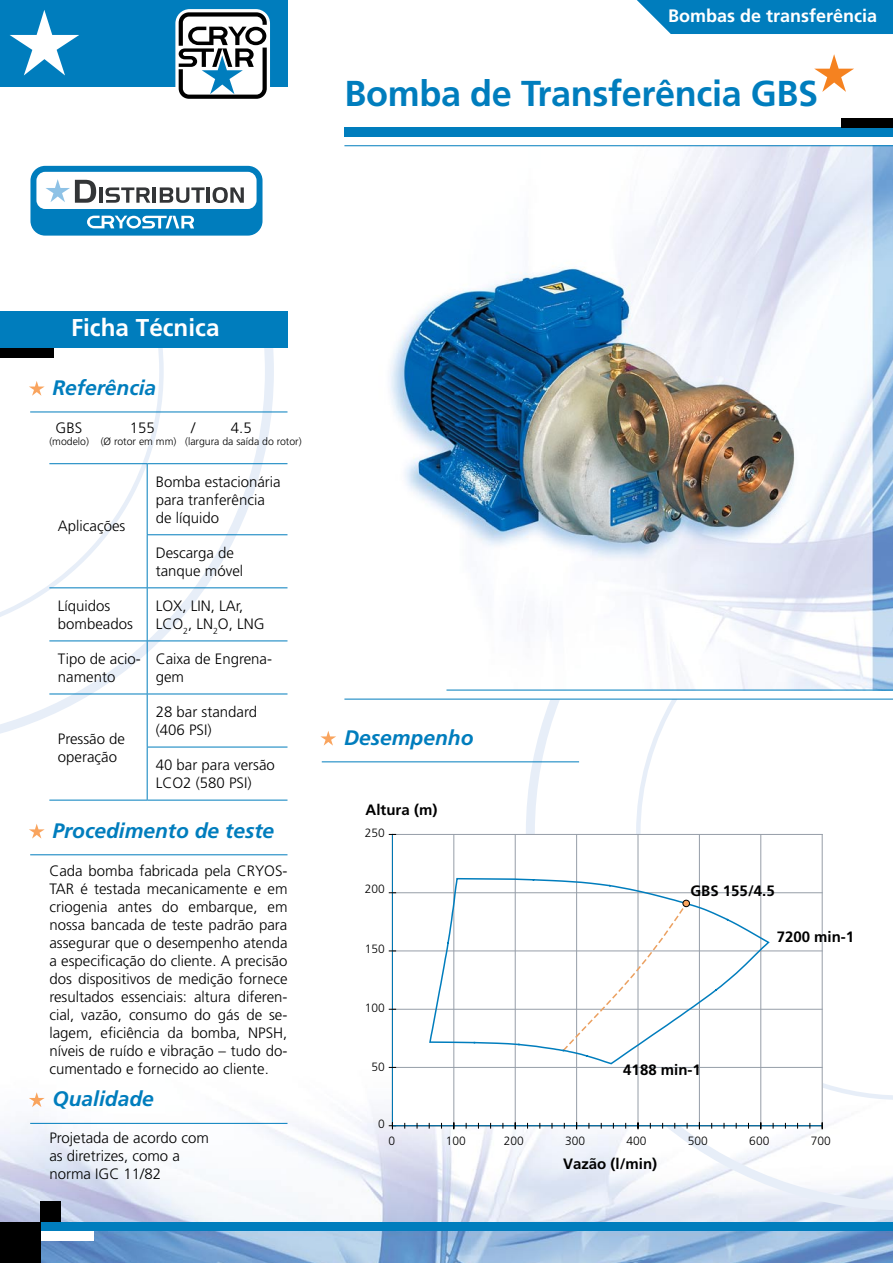
<style>
.page{position:relative;width:893px;height:1263px;background:#fff}
.page>*{position:absolute;margin:0;border:0;box-sizing:border-box;transform-origin:0 0}
.t1{font:700 36px "Frutiger";letter-spacing:-.01em;color:#007dbd}
.t2{font:700 24.3px "Frutiger";color:#fff}
.t3{font:italic 700 21px "Frutiger";color:#007dbd}
.t4{font:700 18px "Frutiger";color:#fff}
.t5{font:300 15px/18px "Frutiger";color:#000}
.t6{font:700 15px "Frutiger";color:#000}
.t7{font:300 12px "Frutiger";color:#000}
.t8{font:300 10.5px "Frutiger";color:#000}
</style>
<div class="page">
<img style="left:0;top:1009px;width:893px;height:254px">
<svg style="left:526px;top:700px;width:367px;height:510px"></svg>
<svg style="left:636px;top:700px;width:257px;height:400px"></svg>
<div style="left:0;top:1222px;width:893px;height:9px;background:#007dbd"></div>
<div style="left:41px;top:1231px;width:53px;height:9px;background:#fff"></div>
<div style="left:0;top:1222px;width:41px;height:41px;background:#000"></div>
<div style="left:41px;top:1201px;width:20px;height:21px;background:#000"></div>
<div style="left:344px;top:128px;width:549px;height:9px;background:#007dbd"></div>
<div style="left:841px;top:119px;width:52px;height:9px;background:#000"></div>
<hr style="left:344px;top:699px;width:549px;height:1px;background:#007dbd">
<svg style="left:814px;top:54px;width:40px;height:38px"></svg>
<svg style="left:0;top:348px;width:274px;height:396px"></svg>
<svg style="left:0;top:348px;width:164px;height:285px"></svg>
<div style="left:0;top:311px;width:287px;height:37px;background:#007dbd"></div>
<div style="left:0;top:348px;width:53px;height:9px;background:#000"></div>
<div style="left:0;top:0;width:287px;height:86px;background:#007dbd"></div>
<svg style="left:10px;top:10px;width:69px;height:65px"></svg>
<div style="left:175px;top:9px;width:95px;height:93px;border:8px solid #fff;border-radius:10px"></div>
<svg style="left:179px;top:12px;width:88px;height:87px;background:#9ba3a8"></svg>
<svg style="left:30px;top:166px;width:233px;height:70px"></svg>
<svg style="left:29px;top:381px;width:16px;height:15px"></svg>
<hr style="left:30px;top:412px;width:257px;height:1px;background:#007dbd">
<hr style="left:147px;top:588px;width:1px;height:52px;background:#007dbd">
<hr style="left:49px;top:640px;width:98px;height:1px;background:#007dbd">
<hr style="left:147px;top:640px;width:140px;height:1px;background:#007dbd">
<hr style="left:147px;top:641px;width:1px;height:53px;background:#007dbd">
<hr style="left:49px;top:463px;width:98px;height:1px;background:#007dbd">
<hr style="left:147px;top:463px;width:140px;height:1px;background:#007dbd">
<hr style="left:147px;top:464px;width:1px;height:70px;background:#007dbd">
<hr style="left:147px;top:534px;width:140px;height:1px;background:#007dbd">
<hr style="left:147px;top:535px;width:1px;height:52px;background:#007dbd">
<hr style="left:49px;top:587px;width:98px;height:1px;background:#007dbd">
<hr style="left:147px;top:587px;width:140px;height:1px;background:#007dbd">
<hr style="left:49px;top:694px;width:98px;height:1px;background:#007dbd">
<hr style="left:147px;top:694px;width:140px;height:1px;background:#007dbd">
<hr style="left:147px;top:694px;width:1px;height:53px;background:#007dbd">
<hr style="left:147px;top:747px;width:140px;height:1px;background:#007dbd">
<hr style="left:147px;top:747px;width:1px;height:53px;background:#007dbd">
<hr style="left:49px;top:800px;width:98px;height:1px;background:#007dbd">
<hr style="left:147px;top:800px;width:140px;height:1px;background:#007dbd">
<div style="left:392px;top:834px;width:430px;height:291px;background:#fff"></div>
<hr style="left:392px;top:834px;width:430px;height:1px;background:#969ea8">
<hr style="left:392px;top:892px;width:430px;height:1px;background:#969ea8">
<hr style="left:392px;top:951px;width:430px;height:1px;background:#969ea8">
<hr style="left:392px;top:1009px;width:430px;height:1px;background:#969ea8">
<hr style="left:392px;top:1067px;width:430px;height:1px;background:#969ea8">
<hr style="left:822px;top:834px;width:1px;height:292px;background:#969ea8">
<hr style="left:760px;top:834px;width:1px;height:292px;background:#969ea8">
<hr style="left:699px;top:834px;width:1px;height:292px;background:#969ea8">
<hr style="left:638px;top:834px;width:1px;height:292px;background:#969ea8">
<hr style="left:576px;top:834px;width:1px;height:292px;background:#969ea8">
<hr style="left:515px;top:834px;width:1px;height:292px;background:#969ea8">
<hr style="left:454px;top:834px;width:1px;height:292px;background:#969ea8">
<hr style="left:392px;top:834px;width:1px;height:292px;background:#007dbd">
<hr style="left:392px;top:1125px;width:430px;height:1px;background:#007dbd">
<svg style="left:389px;top:1122px;width:7px;height:7px"></svg>
<svg style="left:428px;top:877px;width:343px;height:189px"></svg>
<div style="left:683px;top:900px;width:6px;height:7px;background:#f9a45e;border-radius:50%"></div>
<div style="left:683px;top:900px;width:7px;height:7px;border:1px solid #000;border-radius:50%"></div>
<svg style="left:29px;top:824px;width:16px;height:14px"></svg>
<hr style="left:30px;top:854px;width:257px;height:1px;background:#007dbd">
<svg style="left:320px;top:731px;width:16px;height:15px"></svg>
<hr style="left:322px;top:761px;width:257px;height:1px;background:#007dbd">
<img style="left:344px;top:146px;width:549px;height:544px">
<hr style="left:344px;top:145px;width:549px;height:1px;background:#007dbd">
<hr style="left:446px;top:690px;width:447px;height:1px;background:#007dbd">
<hr style="left:30px;top:1123px;width:257px;height:1px;background:#007dbd">
<svg style="left:29px;top:1092px;width:16px;height:15px"></svg>
<svg style="left:637px;top:0;width:256px;height:34px;background:#1185c1"></svg>
<p class="t4" style="left:668px;top:5px;width:211px">Bombas de transferência</p>
<h1 class="t1" style="left:344px;top:72px;width:475px">Bomba de Transferência GBS</h1>
<h2 class="t2" style="left:71px;top:314px;width:150px">Ficha Técnica</h2>
<h3 class="t3" style="left:52px;top:375px;width:105px">Referência</h3>
<p class="t5" style="left:56px;top:419px;width:28px">GBS</p>
<p class="t5" style="left:130px;top:419px;width:27px">155</p>
<p class="t5" style="left:191px;top:419px;width:6px">/</p>
<p class="t5" style="left:231px;top:419px;width:22px">4.5</p>
<p class="t8" style="left:49px;top:436px;width:254px">(modelo) (Ø rotor em mm) (largura da saída do rotor)</p>
<p class="t5" style="left:58px;top:517px;width:69px">Aplicações</p>
<p class="t5" style="left:156px;top:473px;width:127px">Bomba estacionária para tranferência de líquido</p>
<p class="t5" style="left:156px;top:544px;width:89px">Descarga de tanque móvel</p>
<p class="t5" style="left:58px;top:597px;width:77px">Líquidos bombeados</p>
<p class="t5" style="left:156px;top:597px;width:110px">LOX, LIN, LAr,<br>LCO<sub>2</sub>, LN<sub>2</sub>O, LNG</p>
<p class="t5" style="left:58px;top:650px;width:84px">Tipo de acio&shy;namento</p>
<p class="t5" style="left:156px;top:650px;width:118px">Caixa de Engrena&shy;gem</p>
<p class="t5" style="left:58px;top:730px;width:69px">Pressão de operação</p>
<p class="t5" style="left:156px;top:703px;width:103px">28 bar standard (406 PSI)</p>
<p class="t5" style="left:156px;top:756px;width:121px">40 bar para versão<br>LCO2 (580 PSI)</p>
<h3 class="t3" style="left:52px;top:818px;width:223px">Procedimento de teste</h3>
<p class="t5" style="left:49px;top:862px;width:240px;text-align:justify">Cada bomba fabricada pela CRYOS-TAR é testada mecanicamente e em criogenia antes do embarque, em nossa bancada de teste padrão para assegurar que o desempenho atenda a especificação do cliente. A precisão dos dispositivos de medição fornece resultados essenciais: altura diferen&shy;cial, vazão, consumo do gás de se&shy;lagem, eficiência da bomba, NPSH, níveis de ruído e vibração – tudo do&shy;cumentado e fornecido ao cliente.</p>
<h3 class="t3" style="left:52px;top:1087px;width:103px">Qualidade</h3>
<p class="t5" style="left:49px;top:1129px;width:161px">Projetada de acordo com as diretrizes, como a norma IGC 11/82</p>
<h3 class="t3" style="left:344px;top:725px;width:131px">Desempenho</h3>
<p class="t6" style="left:366px;top:801px;width:73px">Altura (m)</p>
<p class="t7" style="left:365px;top:826px;width:22px">250</p>
<p class="t7" style="left:365px;top:882px;width:22px">200</p>
<p class="t7" style="left:365px;top:942px;width:22px">150</p>
<p class="t7" style="left:365px;top:1000px;width:22px">100</p>
<p class="t6" style="left:690px;top:882px;width:86px">GBS 155/4.5</p>
<p class="t6" style="left:777px;top:928px;width:79px">7200 min-1</p>
<p class="t7" style="left:371px;top:1060px;width:15px">50</p>
<p class="t7" style="left:378px;top:1117px;width:8px">0</p>
<p class="t7" style="left:389px;top:1134px;width:8px">0</p>
<p class="t6" style="left:623px;top:1061px;width:79px">4188 min-1</p>
<p class="t7" style="left:446px;top:1134px;width:22px">100</p>
<p class="t7" style="left:504px;top:1134px;width:22px">200</p>
<p class="t7" style="left:565px;top:1134px;width:22px">300</p>
<p class="t7" style="left:626px;top:1134px;width:22px">400</p>
<p class="t7" style="left:688px;top:1134px;width:22px">500</p>
<p class="t7" style="left:749px;top:1134px;width:22px">600</p>
<p class="t7" style="left:811px;top:1134px;width:22px">700</p>
<p class="t6" style="left:563px;top:1155px;width:96px">Vazão (l/min)</p>
</div>
